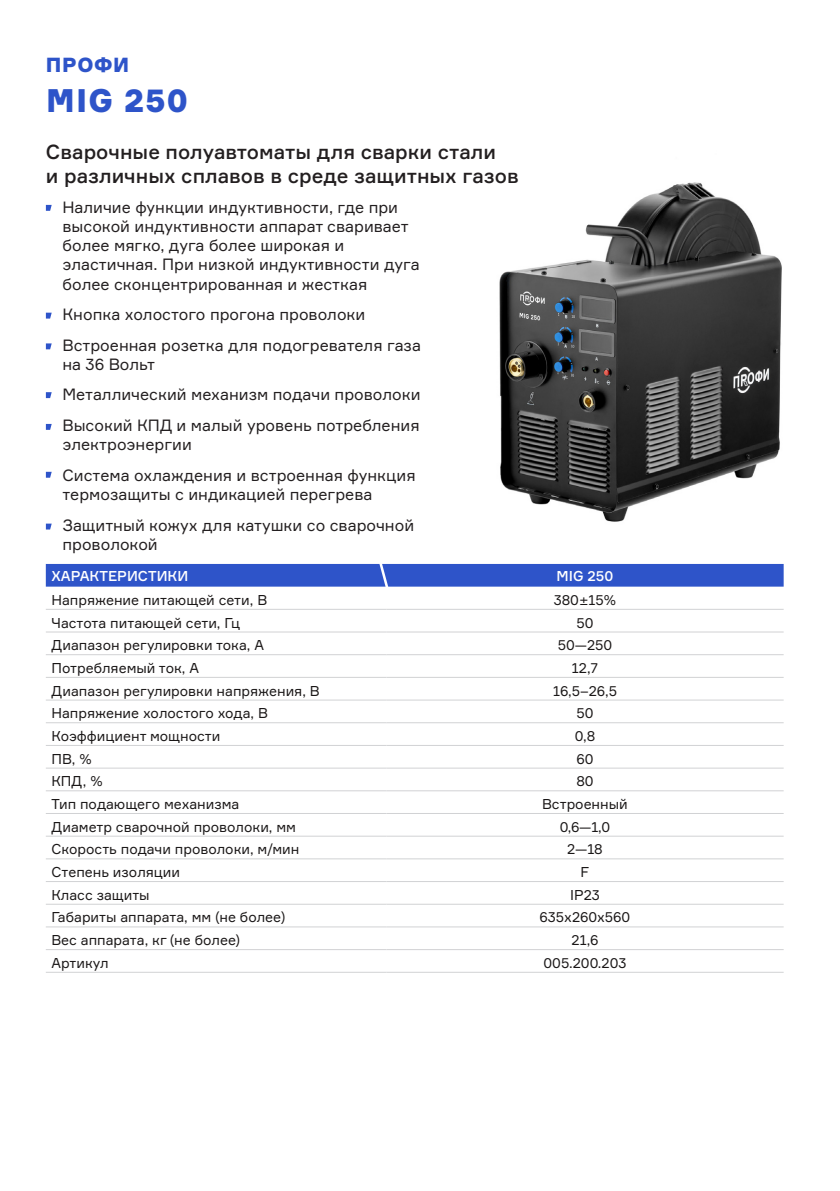
<style>
.page{position:relative;width:840px;height:1191px;background:#fff}
.page>*{position:absolute;margin:0;border:0;box-sizing:border-box;transform-origin:0 0}
.t1{font:900 32px "Formular";letter-spacing:.035em;color:#2e54c9}
.t2{font:500 20px/24px "Formular";color:#231f20}
.t3{font:900 20px "Formular";letter-spacing:.03em;color:#2e54c9}
.t4{font:16px/19.2px "Formular";color:#231f20}
.t5{font:14px "Formular";color:#1a1717}
.t6{font:500 14px "Formular";color:#fff}
</style>
<div class="page">
<img style="left:499px;top:182px;width:283px;height:340px">
<svg style="left:46px;top:205px;width:6px;height:6px"></svg>
<svg style="left:46px;top:313px;width:6px;height:5px"></svg>
<svg style="left:46px;top:343px;width:6px;height:6px"></svg>
<svg style="left:46px;top:392px;width:6px;height:6px"></svg>
<svg style="left:46px;top:424px;width:6px;height:6px"></svg>
<svg style="left:46px;top:472px;width:6px;height:6px"></svg>
<svg style="left:46px;top:523px;width:6px;height:6px"></svg>
<hr style="left:46px;top:609px;width:340px;height:1px;background:#d1d2d4">
<hr style="left:386px;top:609px;width:397px;height:1px;background:#d1d2d4">
<hr style="left:46px;top:631px;width:340px;height:1px;background:#d1d2d4">
<hr style="left:386px;top:631px;width:397px;height:1px;background:#d1d2d4">
<hr style="left:46px;top:654px;width:340px;height:1px;background:#d1d2d4">
<hr style="left:386px;top:654px;width:397px;height:1px;background:#d1d2d4">
<hr style="left:46px;top:677px;width:340px;height:1px;background:#d1d2d4">
<hr style="left:386px;top:677px;width:397px;height:1px;background:#d1d2d4">
<hr style="left:46px;top:699px;width:340px;height:1px;background:#d1d2d4">
<hr style="left:386px;top:699px;width:397px;height:1px;background:#d1d2d4">
<hr style="left:46px;top:722px;width:340px;height:1px;background:#d1d2d4">
<hr style="left:386px;top:722px;width:397px;height:1px;background:#d1d2d4">
<hr style="left:46px;top:745px;width:340px;height:1px;background:#d1d2d4">
<hr style="left:386px;top:745px;width:397px;height:1px;background:#d1d2d4">
<hr style="left:46px;top:767px;width:340px;height:1px;background:#d1d2d4">
<hr style="left:386px;top:767px;width:397px;height:1px;background:#d1d2d4">
<hr style="left:46px;top:790px;width:340px;height:1px;background:#d1d2d4">
<hr style="left:386px;top:790px;width:397px;height:1px;background:#d1d2d4">
<hr style="left:46px;top:813px;width:340px;height:1px;background:#d1d2d4">
<hr style="left:386px;top:813px;width:397px;height:1px;background:#d1d2d4">
<hr style="left:46px;top:835px;width:340px;height:1px;background:#d1d2d4">
<hr style="left:386px;top:835px;width:397px;height:1px;background:#d1d2d4">
<hr style="left:46px;top:858px;width:340px;height:1px;background:#d1d2d4">
<hr style="left:386px;top:858px;width:397px;height:1px;background:#d1d2d4">
<hr style="left:46px;top:881px;width:340px;height:1px;background:#d1d2d4">
<hr style="left:386px;top:881px;width:397px;height:1px;background:#d1d2d4">
<hr style="left:46px;top:903px;width:340px;height:1px;background:#d1d2d4">
<hr style="left:386px;top:903px;width:397px;height:1px;background:#d1d2d4">
<hr style="left:46px;top:926px;width:340px;height:1px;background:#d1d2d4">
<hr style="left:386px;top:926px;width:397px;height:1px;background:#d1d2d4">
<hr style="left:46px;top:949px;width:340px;height:1px;background:#d1d2d4">
<hr style="left:386px;top:949px;width:397px;height:1px;background:#d1d2d4">
<hr style="left:46px;top:971px;width:340px;height:1px;background:#d1d2d4">
<hr style="left:386px;top:971px;width:397px;height:1px;background:#d1d2d4">
<svg style="left:46px;top:563px;width:737px;height:24px;background:#3a5dcc"></svg>
<p class="t3" style="left:46px;top:53px;width:85px">ПРОФИ</p>
<p class="t1" style="left:46px;top:81px;width:143px">MIG 250</p>
<p class="t2" style="left:46px;top:140px;width:474px">Сварочные полуавтоматы для сварки стали<br>и различных сплавов в среде защитных газов</p>
<p class="t4" style="left:62px;top:197px;width:358px">Наличие функции индуктивности, где при высокой индуктивности аппарат сваривает более мягко, дуга более широкая и эластичная. При низкой индуктивности дуга более сконцентрированная и жесткая</p>
<p class="t4" style="left:62px;top:304px;width:304px">Кнопка холостого прогона проволоки</p>
<p class="t4" style="left:62px;top:335px;width:360px">Встроенная розетка для подогревателя газа на 36 Вольт</p>
<p class="t4" style="left:62px;top:385px;width:359px">Металлический механизм подачи проволоки</p>
<p class="t4" style="left:62px;top:415px;width:358px">Высокий КПД и малый уровень потребления электроэнергии</p>
<p class="t4" style="left:62px;top:465px;width:354px">Система охлаждения и встроенная функция термозащиты с индикацией перегрева</p>
<p class="t4" style="left:62px;top:515px;width:353px">Защитный кожух для катушки со сварочной проволокой</p>
<p class="t6" style="left:51px;top:567px;width:138px">ХАРАКТЕРИСТИКИ</p>
<p class="t6" style="left:556px;top:567px;width:58px">MIG 250</p>
<p class="t5" style="left:51px;top:591px;width:217px">Напряжение питающей сети, В</p>
<p class="t5" style="left:553px;top:591px;width:64px">380±15%</p>
<p class="t5" style="left:51px;top:614px;width:190px">Частота питающей сети, Гц</p>
<p class="t5" style="left:576px;top:614px;width:19px">50</p>
<p class="t5" style="left:51px;top:636px;width:214px">Диапазон регулировки тока, А</p>
<p class="t5" style="left:557px;top:636px;width:56px">50—250</p>
<p class="t5" style="left:51px;top:659px;width:149px">Потребляемый ток, А</p>
<p class="t5" style="left:571px;top:659px;width:28px">12,7</p>
<p class="t5" style="left:51px;top:682px;width:269px">Диапазон регулировки напряжения, В</p>
<p class="t5" style="left:552px;top:682px;width:65px">16,5–26,5</p>
<p class="t5" style="left:51px;top:704px;width:218px">Напряжение холостого хода, В</p>
<p class="t5" style="left:576px;top:704px;width:19px">50</p>
<p class="t5" style="left:51px;top:727px;width:170px">Коэффициент мощности</p>
<p class="t5" style="left:574px;top:727px;width:22px">0,8</p>
<p class="t5" style="left:51px;top:750px;width:42px">ПВ, %</p>
<p class="t5" style="left:576px;top:750px;width:19px">60</p>
<p class="t5" style="left:51px;top:772px;width:53px">КПД, %</p>
<p class="t5" style="left:576px;top:772px;width:19px">80</p>
<p class="t5" style="left:51px;top:795px;width:189px">Тип подающего механизма</p>
<p class="t5" style="left:542px;top:795px;width:87px">Встроенный</p>
<p class="t5" style="left:51px;top:818px;width:246px">Диаметр сварочной проволоки, мм</p>
<p class="t5" style="left:559px;top:818px;width:52px">0,6—1,0</p>
<p class="t5" style="left:51px;top:841px;width:249px">Скорость подачи проволоки, м/мин</p>
<p class="t5" style="left:567px;top:841px;width:37px">2—18</p>
<p class="t5" style="left:51px;top:863px;width:130px">Степень изоляции</p>
<p class="t5" style="left:580px;top:863px;width:10px">F</p>
<p class="t5" style="left:51px;top:886px;width:100px">Класс защиты</p>
<p class="t5" style="left:570px;top:886px;width:31px">IP23</p>
<p class="t5" style="left:51px;top:909px;width:235px">Габариты аппарата, мм (не более)</p>
<p class="t5" style="left:539px;top:909px;width:92px">635х260х560</p>
<p class="t5" style="left:51px;top:931px;width:190px">Вес аппарата, кг (не более)</p>
<p class="t5" style="left:571px;top:931px;width:28px">21,6</p>
<p class="t5" style="left:51px;top:954px;width:59px">Артикул</p>
<p class="t5" style="left:543px;top:954px;width:84px">005.200.203</p>
</div>
